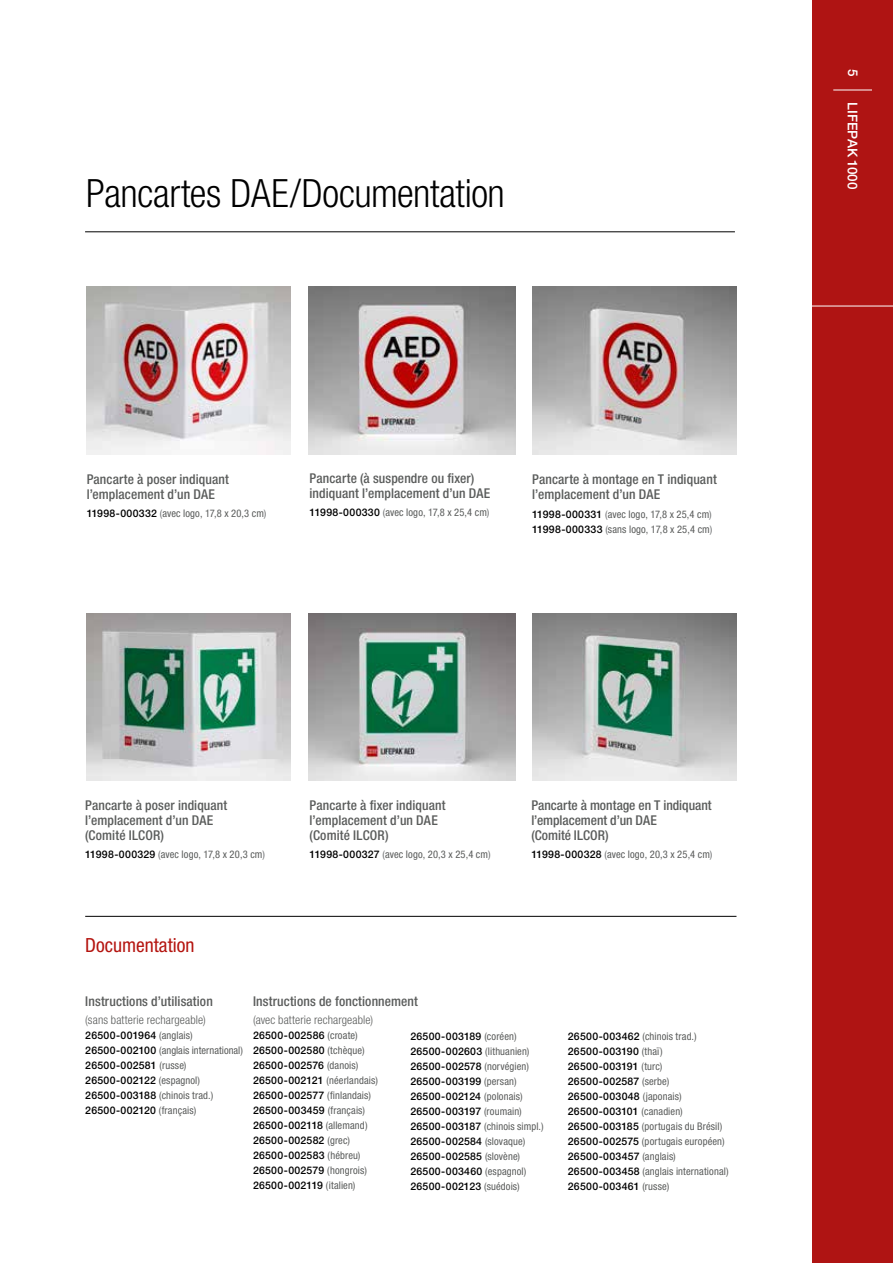
<style>
.page{position:relative;width:893px;height:1263px;background:#fff}
.page>*{position:absolute;margin:0;border:0;box-sizing:border-box;transform-origin:0 0}
.t1{font:300 condensed 39px "Helvetica Neue LTW1 G";letter-spacing:-.01em;color:#000}
.t2{font:condensed 19.5px "Helvetica Neue LTW1 G";color:#b4140f}
.t3{font:500 condensed 13.5px/15px "Helvetica Neue LTW1 G";letter-spacing:.01em;color:#5a5c5b}
.t4{font:500 13.5px "Helvetica Neue LTW1 G";letter-spacing:.005em;color:#fff}
.t5{font:300 condensed 12px "Helvetica Neue LTW1 G";letter-spacing:.005em;color:#5a5c5b}
.t6{font:500 10.5px/15px "Helvetica Neue LTW1 G";letter-spacing:.025em;color:#000}
.t7{font:condensed 10.5px/15px "Helvetica Neue LTW1 G";letter-spacing:.015em;color:#5a5c5b}
.s1{font-weight:500;font-stretch:normal;color:#000}
.s2{color:#6d6f71}
.s3{font-weight:400;font-stretch:condensed;color:#5a5c5b}
</style>
<div class="page">
<div style="left:812px;top:0;width:81px;height:1263px;background:#af1413"></div>
<hr style="left:805px;top:306px;width:88px;height:1px;background:#fff">
<hr style="left:833px;top:90px;width:39px;height:1px;background:#fff">
<hr style="left:85px;top:232px;width:650px;height:1px;background:#000">
<img style="left:87px;top:287px;width:204px;height:167px">
<img style="left:308px;top:287px;width:207px;height:167px">
<img style="left:532px;top:287px;width:204px;height:167px">
<img style="left:87px;top:613px;width:204px;height:167px">
<img style="left:532px;top:613px;width:204px;height:167px">
<img style="left:309px;top:613px;width:206px;height:167px">
<hr style="left:85px;top:916px;width:651px;height:1px;background:#000">
<h1 class="t1" style="left:86px;top:170px;width:420px">Pancartes DAE/Documentation</h1>
<p class="t3" style="left:87px;top:471px;width:144px">Pancarte à poser indiquant l’emplacement d’un DAE</p>
<p class="t7" style="left:87px;top:506px;width:181px"><span class="s1">11998-000332</span> <span class="s2">(</span>avec logo, 17,8 x 20,3 cm<span class="s2">)</span></p>
<p class="t3" style="left:310px;top:470px;width:182px">Pancarte (à suspendre ou fixer) indiquant l’emplacement d’un DAE</p>
<p class="t7" style="left:310px;top:505px;width:181px"><span class="s1">11998-000330</span> <span class="s2">(</span>avec logo, 17,8 x 25,4 cm<span class="s2">)</span></p>
<p class="t3" style="left:532px;top:472px;width:186px">Pancarte à montage en T indiquant l’emplacement d’un DAE</p>
<p class="t7" style="left:532px;top:506px;width:182px"><span class="s1">11998-000331</span> <span class="s2">(</span>avec logo, 17,8 x 25,4 cm<span class="s2">)<br></span><span class="s1">11998-000333</span> <span class="s2">(</span>sans logo, 17,8 x 25,4 cm<span class="s2">)</span></p>
<p class="t3" style="left:85px;top:798px;width:144px">Pancarte à poser indiquant l’emplacement d’un DAE (Comité ILCOR)</p>
<p class="t7" style="left:85px;top:847px;width:181px"><span class="s1">11998-000329</span> <span class="s2">(</span>avec logo, 17,8 x 20,3 cm<span class="s2">)</span></p>
<h2 class="t2" style="left:85px;top:933px;width:111px">Documentation</h2>
<p class="t3" style="left:310px;top:798px;width:137px">Pancarte à fixer indiquant l’emplacement d’un DAE (Comité ILCOR)</p>
<p class="t7" style="left:310px;top:847px;width:182px"><span class="s1">11998-000327</span> <span class="s2">(</span>avec logo, 20,3 x 25,4 cm<span class="s2">)</span></p>
<p class="t3" style="left:531px;top:798px;width:182px">Pancarte à montage en T indiquant l’emplacement d’un DAE<br>(Comité ILCOR)</p>
<p class="t7" style="left:531px;top:847px;width:183px"><span class="s1">11998-000328</span> <span class="s2">(</span>avec logo, 20,3 x 25,4 cm<span class="s2">)</span></p>
<p class="t3" style="left:85px;top:993px;width:129px">Instructions d’utilisation</p>
<p class="t5" style="left:85px;top:1013px;width:122px">(sans batterie rechargeable)</p>
<p class="t6" style="left:85px;top:1028px;width:159px">26500-001964 <span class="s3">(anglais)<br></span>26500-002100 <span class="s3">(anglais international)<br></span>26500-002581 <span class="s3">(russe)<br></span>26500-002122 <span class="s3">(espagnol)<br></span>26500-003188 <span class="s3">(chinois trad.)<br></span>26500-002120 <span class="s3">(français)</span></p>
<p class="t3" style="left:253px;top:993px;width:166px">Instructions de fonctionnement</p>
<p class="t5" style="left:253px;top:1013px;width:122px">(avec batterie rechargeable)</p>
<p class="t6" style="left:253px;top:1028px;width:126px">26500-002586 <span class="s3">(croate)<br></span>26500-002580 <span class="s3">(tchèque)<br></span>26500-002576 <span class="s3">(danois)<br></span>26500-002121 <span class="s3">(néerlandais)<br></span>26500-002577 <span class="s3">(finlandais)<br></span>26500-003459 <span class="s3">(français)<br></span>26500-002118 <span class="s3">(allemand)<br></span>26500-002582 <span class="s3">(grec)<br></span>26500-002583 <span class="s3">(hébreu)<br></span>26500-002579 <span class="s3">(hongrois)<br></span>26500-002119 <span class="s3">(italien)</span></p>
<p class="t6" style="left:410px;top:1028px;width:135px">26500-003189 <span class="s3">(coréen)<br></span>26500-002603 <span class="s3">(lithuanien)<br></span>26500-002578 <span class="s3">(norvégien)<br></span>26500-003199 <span class="s3">(persan)<br></span>26500-002124 <span class="s3">(polonais)<br></span>26500-003197 <span class="s3">(roumain)<br></span>26500-003187 <span class="s3">(chinois simpl.)<br></span>26500-002584 <span class="s3">(slovaque)<br></span>26500-002585 <span class="s3">(slovène)<br></span>26500-003460 <span class="s3">(espagnol)<br></span>26500-002123 <span class="s3">(suédois)</span></p>
<p class="t6" style="left:568px;top:1029px;width:162px">26500-003462 <span class="s3">(chinois trad.)<br></span>26500-003190 <span class="s3">(thaï)<br></span>26500-003191 <span class="s3">(turc)<br></span>26500-002587 <span class="s3">(serbe)<br></span>26500-003048 <span class="s3">(japonais)<br></span>26500-003101 <span class="s3">(canadien)<br></span>26500-003185 <span class="s3">(portugais du Brésil)<br></span>26500-002575 <span class="s3">(portugais européen)<br></span>26500-003457 <span class="s3">(anglais)<br></span>26500-003458 <span class="s3">(anglais international)<br></span>26500-003461 <span class="s3">(russe)</span></p>
<p class="t4" style="left:861px;top:69px;width:9px;rotate:90deg">5</p>
<p class="t4" style="left:861px;top:102px;width:89px;rotate:90deg">LIFEPAK 1000</p>
</div>
